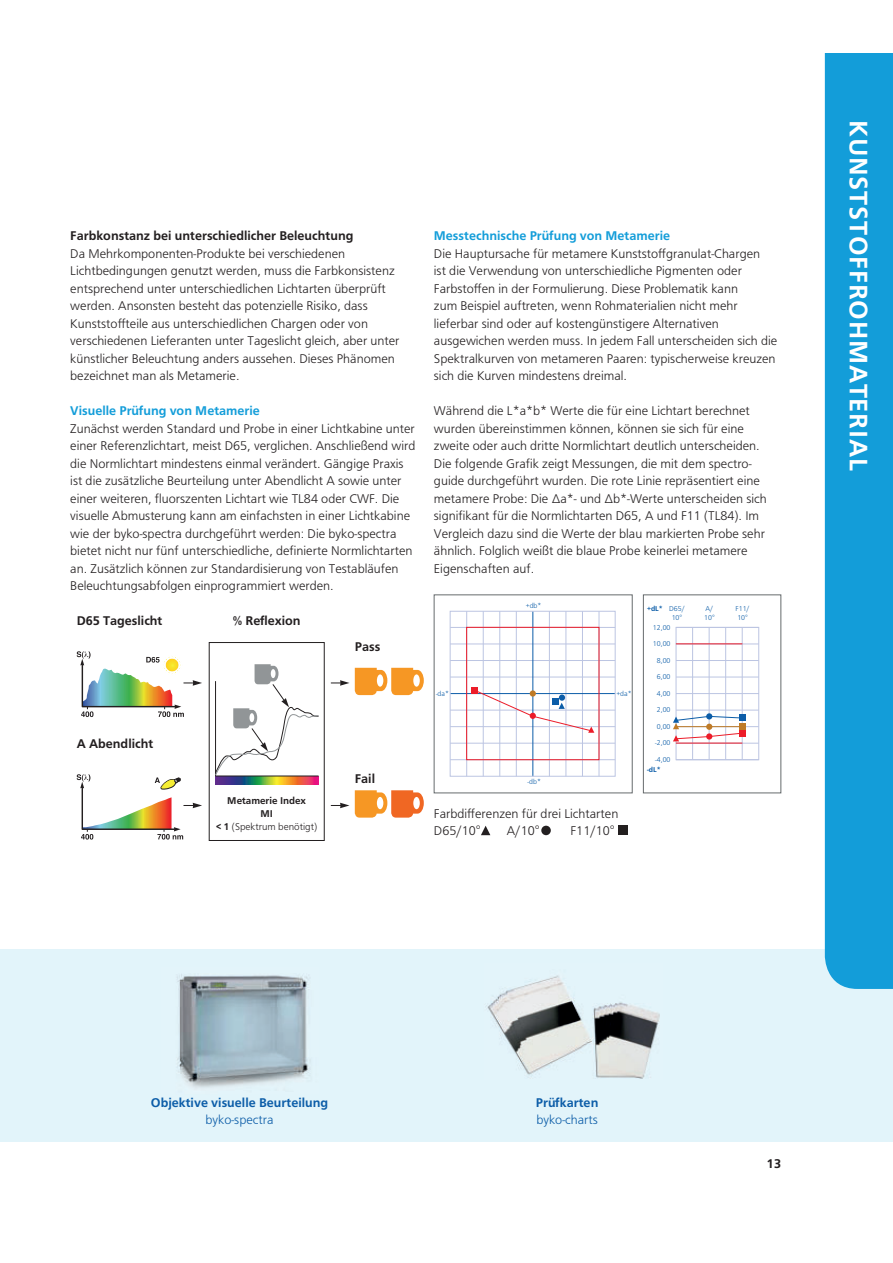
<style>
.page{position:relative;width:893px;height:1263px;background:#fff}
.page>*{position:absolute;margin:0;border:0;box-sizing:border-box;transform-origin:0 0}
.t1{font:500 26.25px "F015";letter-spacing:.03em;color:#fff}
.t2{font:300 13.2px/17.5px "F015";color:#231f20}
.t3{font:500 13.2px "F015";color:#231f20}
.t4{font:500 13.2px "F015";color:#139dd9}
.t5{font:500 13.2px "F015";color:#0c5da8}
.t6{font:300 13.2px "F015";color:#0c5da8}
.t7{font:500 10.2px/13.2px "F015";color:#231f20;text-align:center}
.t8{font:300 7.35px/8.7px "F015";color:#0c5da8}
.t9{font:500 7.35px "F015";color:#0c5da8}
.s1{font-weight:300}
</style>
<div class="page">
<div style="left:0;top:949px;width:893px;height:193px;background:#e2f4fa"></div>
<img style="left:177px;top:974px;width:134px;height:114px">
<img style="left:486px;top:975px;width:174px;height:104px">
<div style="left:825px;top:54px;width:68px;height:935px;background:#139dd9"></div>
<svg style="left:77px;top:774px;width:13px;height:14px"></svg>
<svg style="left:155px;top:777px;width:26px;height:12px"></svg>
<hr style="left:82px;top:788px;width:1px;height:41px;background:#231f20">
<svg style="left:77px;top:651px;width:125px;height:66px"></svg>
<svg style="left:355px;top:668px;width:69px;height:27px"></svg>
<svg style="left:355px;top:790px;width:69px;height:28px"></svg>
<svg style="left:208px;top:642px;width:117px;height:199px"></svg>
<svg style="left:81px;top:797px;width:121px;height:43px"></svg>
<svg style="left:331px;top:680px;width:18px;height:6px"></svg>
<svg style="left:331px;top:803px;width:18px;height:5px"></svg>
<div style="left:643px;top:595px;width:138px;height:198px;border:1px solid #666b6d"></div>
<hr style="left:450px;top:710px;width:165px;height:1px;background:#bcc5e2">
<hr style="left:450px;top:726px;width:165px;height:1px;background:#bcc5e2">
<hr style="left:450px;top:743px;width:165px;height:1px;background:#bcc5e2">
<hr style="left:450px;top:759px;width:165px;height:1px;background:#bcc5e2">
<hr style="left:450px;top:677px;width:165px;height:1px;background:#bcc5e2">
<hr style="left:450px;top:660px;width:165px;height:1px;background:#bcc5e2">
<hr style="left:450px;top:644px;width:165px;height:1px;background:#bcc5e2">
<hr style="left:450px;top:627px;width:165px;height:1px;background:#bcc5e2">
<hr style="left:516px;top:611px;width:1px;height:165px;background:#bcc5e2">
<hr style="left:499px;top:611px;width:1px;height:165px;background:#bcc5e2">
<hr style="left:483px;top:611px;width:1px;height:165px;background:#bcc5e2">
<hr style="left:466px;top:611px;width:1px;height:165px;background:#bcc5e2">
<hr style="left:549px;top:611px;width:1px;height:165px;background:#bcc5e2">
<hr style="left:566px;top:611px;width:1px;height:165px;background:#bcc5e2">
<hr style="left:582px;top:611px;width:1px;height:165px;background:#bcc5e2">
<hr style="left:599px;top:611px;width:1px;height:165px;background:#bcc5e2">
<hr style="left:533px;top:611px;width:1px;height:165px;background:#0c5da8">
<hr style="left:450px;top:693px;width:165px;height:1px;background:#0c5da8">
<div style="left:450px;top:611px;width:165px;height:165px;border:1px solid #bcc5e2"></div>
<div style="left:466px;top:627px;width:133px;height:133px;border:1px solid #ec1c29"></div>
<div style="left:471px;top:687px;width:7px;height:6px;background:#ec1c29"></div>
<svg style="left:473px;top:689px;width:121px;height:44px"></svg>
<svg style="left:673px;top:627px;width:86px;height:133px"></svg>
<hr style="left:676px;top:743px;width:66px;height:1px;background:#ec1c29">
<svg style="left:481px;top:826px;width:9px;height:9px"></svg>
<div style="left:541px;top:826px;width:10px;height:9px;background:#231f20;border-radius:50%"></div>
<div style="left:618px;top:826px;width:10px;height:9px;background:#231f20"></div>
<p class="t3" style="left:70px;top:230px;width:284px">Farbkonstanz bei unterschiedlicher Beleuchtung</p>
<p class="t2" style="left:70px;top:245px;width:331px">Da Mehrkomponenten-Produkte bei verschiedenen Lichtbedingungen genutzt werden, muss die Farbkonsistenz entsprechend unter unterschiedlichen Lichtarten überprüft werden. Ansonsten besteht das potenzielle Risiko, dass Kunststoffteile aus unterschiedlichen Chargen oder von verschiedenen Lieferanten unter Tageslicht gleich, aber unter künstlicher Beleuchtung anders aussehen. Dieses Phänomen bezeichnet man als Metamerie.</p>
<p class="t4" style="left:70px;top:405px;width:191px">Visuelle Prüfung von Metamerie</p>
<p class="t2" style="left:70px;top:420px;width:347px">Zunächst werden Standard und Probe in einer Lichtkabine unter einer Referenzlichtart, meist D65, verglichen. Anschließend wird die Normlichtart mindestens einmal verändert. Gängige Praxis ist die zusätzliche Beurteilung unter Abendlicht A sowie unter einer weiteren, fluorszenten Lichtart wie TL84 oder CWF. Die visuelle Abmusterung kann am einfachsten in einer Lichtkabine wie der byko-spectra durchgeführt werden: Die byko-spectra bietet nicht nur fünf unterschiedliche, definierte Normlichtarten an. Zusätzlich können zur Standardisierung von Testabläufen Beleuchtungsabfolgen einprogrammiert werden.</p>
<p class="t3" style="left:77px;top:615px;width:87px">D65 Tageslicht</p>
<p class="t3" style="left:233px;top:615px;width:69px">% Reflexion</p>
<p class="t3" style="left:77px;top:738px;width:78px">A Abendlicht</p>
<p class="t3" style="left:355px;top:641px;width:27px">Pass</p>
<p class="t7" style="left:216px;top:795px;width:102px">Metamerie Index<br>MI<br>&lt; 1 <span class="s1">(Spektrum benötigt)</span></p>
<p class="t3" style="left:355px;top:773px;width:22px">Fail</p>
<p class="t4" style="left:434px;top:230px;width:238px">Messtechnische Prüfung von Metamerie</p>
<p class="t2" style="left:434px;top:245px;width:345px">Die Hauptursache für metamere Kunststoffgranulat-Chargen<br>ist die Verwendung von unterschiedliche Pigmenten oder Farbstoffen in der Formulierung. Diese Problematik kann<br>zum Beispiel auftreten, wenn Rohmaterialien nicht mehr lieferbar sind oder auf kostengünstigere Alternativen ausgewichen werden muss. In jedem Fall unterscheiden sich die Spektralkurven von metameren Paaren: typischerweise kreuzen sich die Kurven mindestens dreimal.</p>
<p class="t2" style="left:434px;top:403px;width:334px">Während die L*a*b* Werte die für eine Lichtart berechnet wurden übereinstimmen können, können sie sich für eine zweite oder auch dritte Normlichtart deutlich unterscheiden.<br>Die folgende Grafik zeigt Messungen, die mit dem spectro&shy;guide durchgeführt wurden. Die rote Linie repräsentiert eine metamere Probe: Die Δa*- und Δb*-Werte unterscheiden sich signifikant für die Normlichtarten D65, A und F11 (TL84). Im Vergleich dazu sind die Werte der blau markierten Probe sehr ähnlich. Folglich weißt die blaue Probe keinerlei metamere Eigenschaften auf.</p>
<p class="t8" style="left:526px;top:602px;width:17px">+db*</p>
<p class="t8" style="left:436px;top:689px;width:15px">-da*</p>
<p class="t8" style="left:616px;top:690px;width:17px">+da*</p>
<p class="t8" style="left:528px;top:778px;width:15px">-db*</p>
<p class="t2" style="left:434px;top:805px;width:186px">Farbdifferenzen für drei Lichtarten<br>D65/10°</p>
<p class="t2" style="left:507px;top:823px;width:34px">A/10°</p>
<p class="t2" style="left:570px;top:823px;width:46px">F11/10°</p>
<p class="t8" style="left:669px;top:604px;width:17px;text-align:center">D65/<br>10°</p>
<p class="t8" style="left:704px;top:604px;width:12px">A/<br>10°</p>
<p class="t8" style="left:735px;top:604px;width:16px">F11/<br>10°</p>
<p class="t8" style="left:653px;top:623px;width:19px">12,00</p>
<p class="t8" style="left:653px;top:640px;width:19px">10,00</p>
<p class="t8" style="left:657px;top:656px;width:15px">8,00</p>
<p class="t8" style="left:657px;top:673px;width:15px">6,00</p>
<p class="t8" style="left:657px;top:689px;width:15px">4,00</p>
<p class="t8" style="left:657px;top:706px;width:15px">2,00</p>
<p class="t8" style="left:657px;top:722px;width:15px">0,00</p>
<p class="t8" style="left:655px;top:739px;width:17px">-2,00</p>
<p class="t8" style="left:655px;top:755px;width:17px">-4,00</p>
<p class="t9" style="left:647px;top:606px;width:17px">+dL*</p>
<p class="t9" style="left:647px;top:766px;width:15px">-dL*</p>
<h1 class="t1" style="left:870px;top:120px;width:352px;rotate:90deg">KUNSTSTOFFROHMATERIAL</h1>
<p class="t5" style="left:151px;top:1096px;width:179px">Objektive visuelle Beurteilung</p>
<p class="t6" style="left:205px;top:1114px;width:70px">byko-spectra</p>
<p class="t5" style="left:536px;top:1096px;width:64px">Prüfkarten</p>
<p class="t6" style="left:536px;top:1114px;width:63px">byko-charts</p>
<p class="t3" style="left:767px;top:1158px;width:16px">13</p>
</div>
